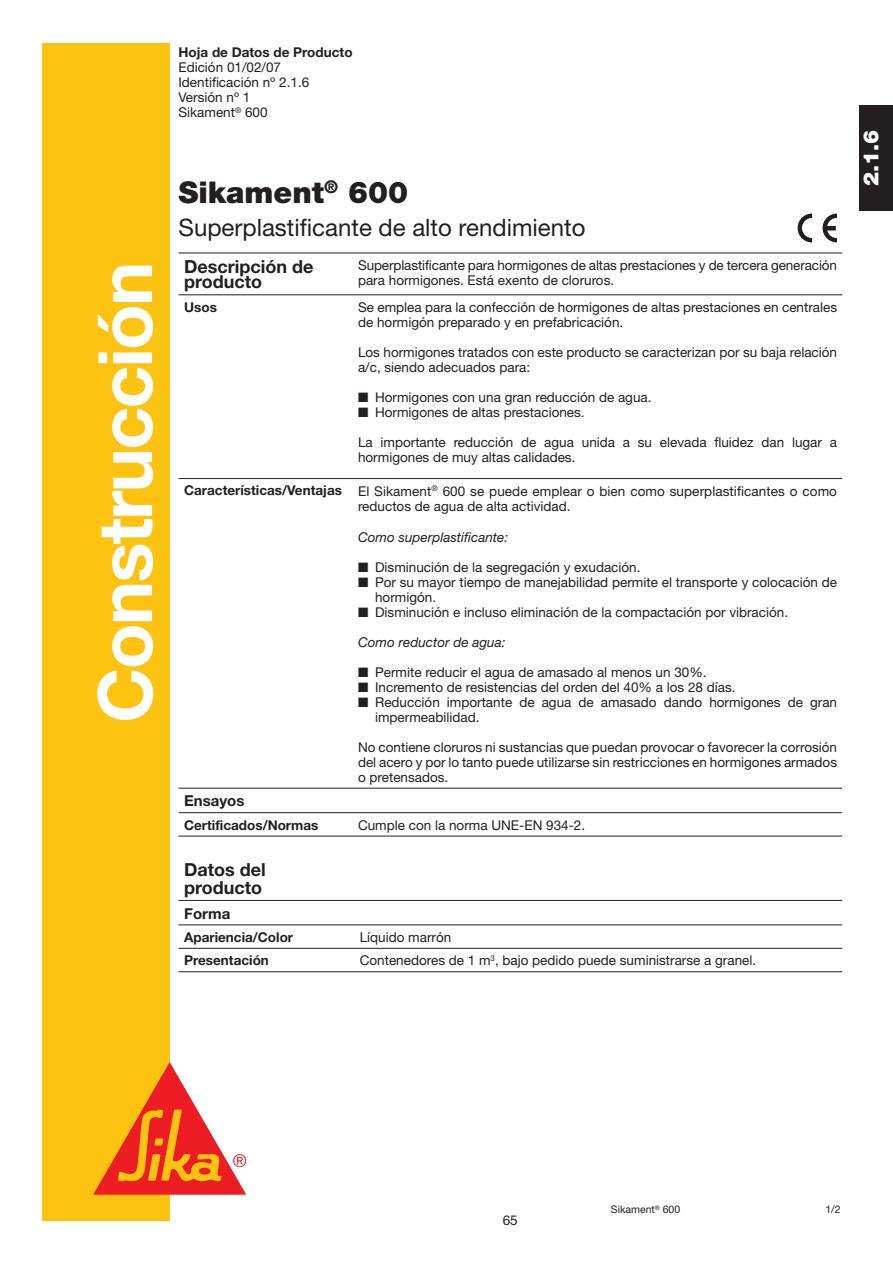
<style>
.page{position:relative;width:893px;height:1263px;background:#fff}
.page>*{position:absolute;margin:0;border:0;box-sizing:border-box;transform-origin:0 0}
.t1{font:700 75px "Helvetica Neue";letter-spacing:-.025em;color:#fff}
.t2{font:900 30px "Helvetica Neue";color:#231f20}
.t3{font:24px "Helvetica Neue";color:#231f20}
.t4{font:900 21px "Helvetica Neue";color:#fff}
.t5{font:700 18px/15px "Helvetica Neue";color:#231f20}
.t6{font:700 15px "Helvetica Neue";color:#231f20}
.t7{font:13.5px/15px "Helvetica Neue";color:#231f20}
.t8{font:700 13.5px "Helvetica Neue";color:#231f20}
.t9{font:italic 13.5px "Helvetica Neue";color:#231f20}
.t10{font:10.5px "Helvetica Neue";color:#231f20}
.s1{font-weight:700}
</style>
<div class="page">
<div style="left:42px;top:43px;width:128px;height:1177px;background:#fec210"></div>
<svg style="left:93px;top:1062px;width:153px;height:133px"></svg>
<div style="left:859px;top:105px;width:33px;height:106px;background:#231f20"></div>
<hr style="left:178px;top:253px;width:664px;height:1px;background:#231f20">
<hr style="left:178px;top:294px;width:664px;height:1px;background:#231f20">
<hr style="left:178px;top:478px;width:664px;height:1px;background:#231f20">
<hr style="left:178px;top:788px;width:664px;height:1px;background:#231f20">
<hr style="left:178px;top:812px;width:664px;height:1px;background:#231f20">
<hr style="left:178px;top:836px;width:664px;height:1px;background:#231f20">
<hr style="left:178px;top:900px;width:664px;height:1px;background:#231f20">
<hr style="left:178px;top:925px;width:664px;height:1px;background:#231f20">
<hr style="left:178px;top:948px;width:664px;height:1px;background:#231f20">
<hr style="left:178px;top:971px;width:175px;height:1px;background:#231f20">
<hr style="left:353px;top:971px;width:489px;height:1px;background:#231f20">
<svg style="left:797px;top:213px;width:41px;height:30px"></svg>
<div style="left:825px;top:226px;width:10px;height:5px;background:#231f20"></div>
<h1 class="t1" style="left:99px;top:723px;width:463px;rotate:-90deg">Construcción</h1>
<p class="t8" style="left:178px;top:48px;width:176px">Hoja de Datos de Producto</p>
<p class="t7" style="left:178px;top:62px;width:132px">Edición 01/02/07<br>Identificación nº 2.1.6<br>Versión nº 1<br>Sikament<sup>®</sup> 600</p>
<h2 class="t2" style="left:178px;top:182px;width:231px">Sikament<sup>®</sup> 600</h2>
<h3 class="t3" style="left:178px;top:219px;width:408px">Superplastificante de alto rendimiento</h3>
<h3 class="t5" style="left:184px;top:262px;width:131px">Descripción de producto</h3>
<p class="t7" style="left:358px;top:259px;width:480px">Superplastificante para hormigones de altas prestaciones y de tercera generación para hormigones. Está exento de cloruros.</p>
<p class="t8" style="left:184px;top:302px;width:34px">Usos</p>
<p class="t7" style="left:358px;top:301px;width:480px">Se emplea para la confección de hormigones de altas prestaciones en centrales de hormigón preparado y en prefabricación.</p>
<p class="t7" style="left:358px;top:346px;width:480px">Los hormigones tratados con este producto se caracterizan por su baja relación a/c, siendo adecuados para:</p>
<p class="t7" style="left:358px;top:391px;width:295px">■ Hormigones con una gran reducción de agua.</p>
<p class="t7" style="left:358px;top:406px;width:228px">■ Hormigones de altas prestaciones.</p>
<p class="t7" style="left:358px;top:436px;width:480px">La importante reducción de agua unida a su elevada fluidez dan lugar a hormigones de muy altas calidades.</p>
<p class="t7" style="left:358px;top:485px;width:480px;text-indent:-174px"><span class="s1">Características/Ventajas</span> El Sikament<sup>®</sup> 600 se puede emplear o bien como superplastificantes o como reductos de agua de alta actividad.</p>
<p class="t9" style="left:358px;top:532px;width:152px">Como superplastificante:</p>
<p class="t7" style="left:358px;top:561px;width:284px">■ Disminución de la segregación y exudación.</p>
<p class="t7" style="left:375px;top:576px;width:463px;text-indent:-17px">■ Por su mayor tiempo de manejabilidad permite el transporte y colocación de hormigón.</p>
<p class="t7" style="left:358px;top:606px;width:431px">■ Disminución e incluso eliminación de la compactación por vibración.</p>
<p class="t9" style="left:358px;top:637px;width:149px">Como reductor de agua:</p>
<p class="t7" style="left:358px;top:666px;width:350px">■ Permite reducir el agua de amasado al menos un 30%.</p>
<p class="t7" style="left:358px;top:681px;width:379px">■ Incremento de resistencias del orden del 40% a los 28 días.</p>
<p class="t7" style="left:375px;top:696px;width:463px;text-indent:-17px">■ Reducción importante de agua de amasado dando hormigones de gran impermeabilidad.</p>
<p class="t7" style="left:358px;top:741px;width:480px;text-align:justify">No contiene cloruros ni sustancias que puedan provocar o favorecer la corrosión del acero y por lo tanto puede utilizarse sin restricciones en hormigones armados o pretensados.</p>
<p class="t6" style="left:184px;top:796px;width:62px">Ensayos</p>
<p class="t8" style="left:184px;top:820px;width:136px">Certificados/Normas</p>
<p class="t7" style="left:358px;top:819px;width:229px">Cumple con la norma UNE-EN 934-2.</p>
<h3 class="t5" style="left:184px;top:863px;width:83px;line-height:18px">Datos del producto</h3>
<p class="t6" style="left:184px;top:908px;width:48px">Forma</p>
<p class="t8" style="left:184px;top:932px;width:110px">Apariencia/Color</p>
<p class="t7" style="left:360px;top:931px;width:93px">Líquido marrón</p>
<p class="t8" style="left:184px;top:956px;width:86px">Presentación</p>
<p class="t7" style="left:360px;top:955px;width:398px">Contenedores de 1 m<sup>3</sup>, bajo pedido puede suministrarse a granel.</p>
<h3 class="t4" style="left:863px;top:186px;width:58px;rotate:-90deg">2.1.6</h3>
<p class="t7" style="left:503px;top:1214px;width:17px">65</p>
<p class="t10" style="left:611px;top:1206px;width:71px">Sikament<sup>®</sup> 600</p>
<p class="t10" style="left:825px;top:1206px;width:17px">1/2</p>
</div>
